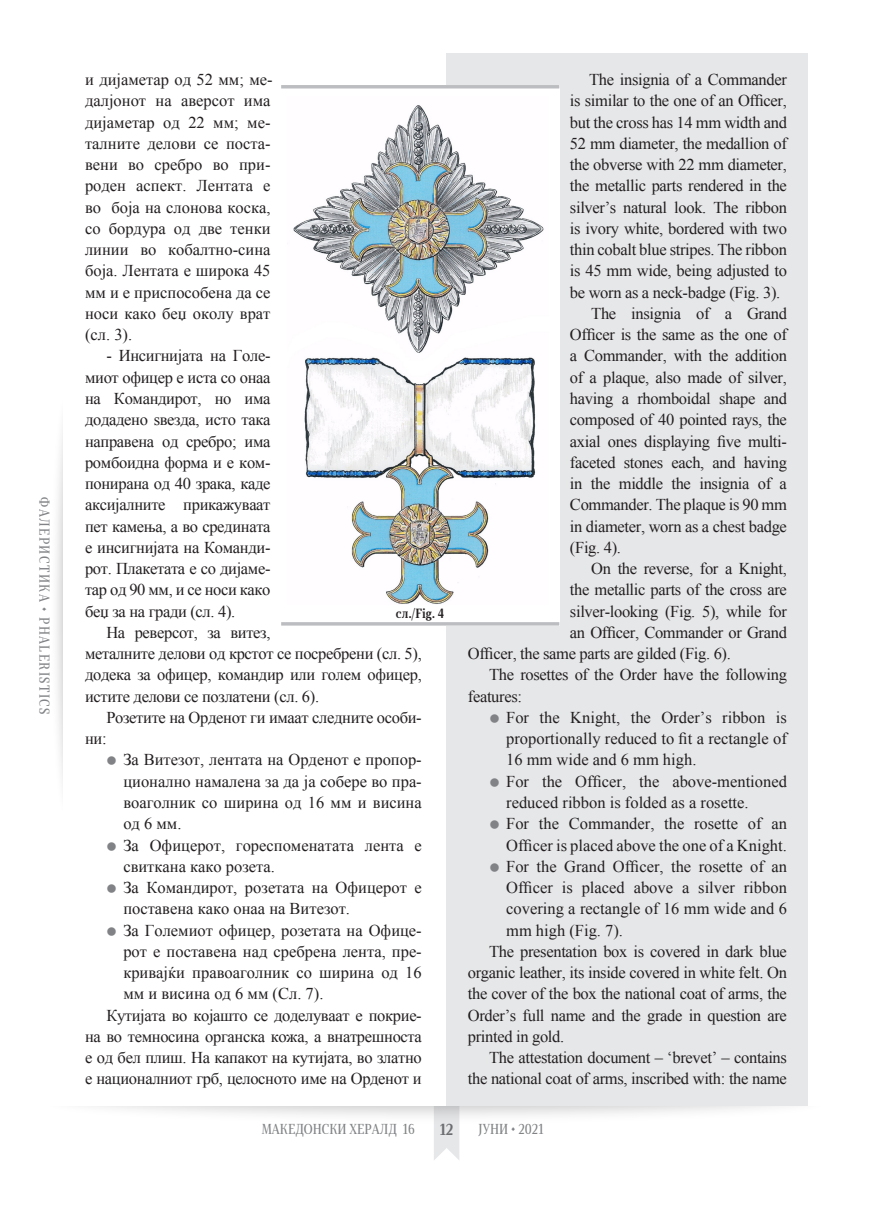
<style>
.page{position:relative;width:872px;height:1212px;background:#fff}
.page>*{position:absolute;margin:0;border:0;box-sizing:border-box;transform-origin:0 0}
._1_ГЛАВЕН_ТЕКСТ{font:16.5px/21.3px "Times New Roman";letter-spacing:-.02em;color:#231f20;text-align:justify}
._1_ГЛАВЕН_ТЕКСТ-2{font:16.5px/21.3px "Times New Roman";color:#231f20}
.t1{font:700 15px "Skola Serif Cn";color:#6c6d70}
.t2{font:13.5px "Skola Serif Cn";color:#808285}
.t3{font:13.5px "Skola Serif Cn";letter-spacing:.1em;color:#808285}
.ПОД_СЛИКА_1{font:700 12.45px "Skola Serif Cn";color:#231f20}
</style>
<div class="page">
<img style="left:110px;top:1107px;width:652px;height:53px">
<div style="left:446px;top:53px;width:362px;height:1053px;background:#e6e7e9"></div>
<div style="left:281px;top:85px;width:278px;height:541px;background:#fff"></div>
<hr style="left:281px;top:85px;width:278px;height:3px;background:#bcbdc0">
<svg style="left:281px;top:622px;width:278px;height:4px"></svg>
<img style="left:293px;top:105px;width:251px;height:499px">
<p class="t3" style="left:53px;top:497px;width:218px;rotate:90deg">ФАЛЕРИСТИКА • PHALERISTICS</p>
<p class="_1_ГЛАВЕН_ТЕКСТ-2" style="left:85px;top:69px;width:189px">и дијаметар од 52 мм; ме&shy;далјонот на аверсот има дијаметар од 22 мм; ме&shy;талните делови се поста&shy;вени во сребро во при&shy;роден аспект. Лентата е во боја на слонова коска, со бордура од две тенки линии во кобалтно-сина боја. Лентата е широка 45 мм и е приспособена да се носи како беџ околу врат (сл. 3).</p>
<p class="_1_ГЛАВЕН_ТЕКСТ" style="left:85px;top:345px;width:187px;text-indent:21px">- Инсигнијата на Голе&shy;миот офицер е иста со онаа на Командирот, но има додадено ѕвезда, исто така направена од сребро; има ромбоидна форма и е ком&shy;понирана од 40 зрака, каде аксијалните прикажуваат пет камења, а во средината е инсигнијата на Команди&shy;рот. Плакетата е со дијаме&shy;тар од 90 мм, и се носи како беџ за на гради (сл. 4).</p>
<p class="_1_ГЛАВЕН_ТЕКСТ" style="left:85px;top:621px;width:338px;text-align:left;text-indent:21px">На реверсот, за витез,<br>металните делови од крстот се посребрени (сл. 5), додека за офицер, командир или голем офицер, истите делови се позлатени (сл. 6).</p>
<p class="_1_ГЛАВЕН_ТЕКСТ" style="left:85px;top:706px;width:338px;text-indent:21px">Розетите на Орденот ги имаат следните особи&shy;ни:</p>
<p class="_1_ГЛАВЕН_ТЕКСТ" style="left:123px;top:749px;width:300px">За Витезот, лентата на Орденот е пропор&shy;ционално намалена за да ја собере во пра&shy;воаголник со ширина од 16 мм и висина од 6 мм.</p>
<p class="_1_ГЛАВЕН_ТЕКСТ-2" style="left:123px;top:834px;width:300px">За Офицерот, гореспоменатата лента е свиткана како розета.</p>
<p class="_1_ГЛАВЕН_ТЕКСТ-2" style="left:123px;top:876px;width:300px">За Командирот, розетата на Офицерот е поставена како онаа на Витезот.</p>
<p class="_1_ГЛАВЕН_ТЕКСТ" style="left:123px;top:919px;width:300px">За Големиот офицер, розетата на Офице&shy;рот е поставена над сребрена лента, пре&shy;кривајќи правоаголник со ширина од 16 мм и висина од 6 мм (Сл. 7).</p>
<p class="_1_ГЛАВЕН_ТЕКСТ" style="left:85px;top:1004px;width:338px;text-indent:21px">Кутијата во којашто се доделуваат е покрие&shy;на во темносина органска кожа, а внатрешноста е од бел плиш. На капакот на кутијата, во златно е националниот грб, целосното име на Орденот и</p>
<p class="ПОД_СЛИКА_1" style="left:396px;top:606px;width:50px">сл./Fig. 4</p>
<p class="_1_ГЛАВЕН_ТЕКСТ" style="left:570px;top:69px;width:218px;text-indent:19px">The insignia of a Commander is similar to the one of an Officer, but the cross has 14 mm width and 52 mm diameter, the medallion of the obverse with 22 mm diameter, the metallic parts rendered in the silver’s natural look. The ribbon is ivory white, bordered with two thin cobalt blue stripes. The ribbon is 45 mm wide, being adjusted to be worn as a neck-badge (Fig. 3).</p>
<p class="_1_ГЛАВЕН_ТЕКСТ" style="left:570px;top:302px;width:218px;text-indent:21px">The insignia of a Grand Officer is the same as the one of a Commander, with the addition of a plaque, also made of silver, having a rhomboidal shape and composed of 40 pointed rays, the axial ones displaying five multi&shy;faceted stones each, and having in the middle the insignia of a Commander. The plaque is 90 mm in diameter, worn as a chest badge (Fig. 4).</p>
<p class="_1_ГЛАВЕН_ТЕКСТ" style="left:591px;top:558px;width:197px">On the reverse, for a Knight,</p>
<p class="_1_ГЛАВЕН_ТЕКСТ" style="left:570px;top:579px;width:218px">the metallic parts of the cross are</p>
<p class="_1_ГЛАВЕН_ТЕКСТ" style="left:570px;top:600px;width:218px">silver-looking (Fig. 5), while for</p>
<p class="_1_ГЛАВЕН_ТЕКСТ" style="left:570px;top:621px;width:218px">an Officer, Commander or Grand</p>
<p class="_1_ГЛАВЕН_ТЕКСТ" style="left:468px;top:643px;width:264px">Officer, the same parts are gilded (Fig. 6).</p>
<p class="_1_ГЛАВЕН_ТЕКСТ" style="left:468px;top:664px;width:320px;text-indent:21px">The rosettes of the Order have the following features:</p>
<p class="_1_ГЛАВЕН_ТЕКСТ" style="left:506px;top:706px;width:282px">For the Knight, the Order’s ribbon is proportionally reduced to fit a rectangle of 16 mm wide and 6 mm high.</p>
<p class="_1_ГЛАВЕН_ТЕКСТ-2" style="left:506px;top:770px;width:282px">For the Officer, the above-mentioned reduced ribbon is folded as a rosette.</p>
<p class="_1_ГЛАВЕН_ТЕКСТ-2" style="left:506px;top:813px;width:282px">For the Commander, the rosette of an<br>Officer is placed above the one of a Knight.</p>
<p class="_1_ГЛАВЕН_ТЕКСТ" style="left:506px;top:855px;width:282px">For the Grand Officer, the rosette of an Officer is placed above a silver ribbon covering a rectangle of 16 mm wide and 6 mm high (Fig. 7).</p>
<p class="_1_ГЛАВЕН_ТЕКСТ" style="left:468px;top:940px;width:320px;text-indent:21px">The presentation box is covered in dark blue organic leather, its inside covered in white felt. On the cover of the box the national coat of arms, the Order’s full name and the grade in question are printed in gold.</p>
<p class="_1_ГЛАВЕН_ТЕКСТ" style="left:468px;top:1047px;width:320px;text-align:right">The attestation document – ‘brevet’ – contains the national coat of arms, inscribed with: the name</p>
<p class="t2" style="left:262px;top:1121px;width:154px">МАКЕДОНСКИ ХЕРАЛД 16</p>
<p class="t1" style="left:440px;top:1120px;width:15px">12</p>
<p class="t2" style="left:478px;top:1121px;width:67px">ЈУНИ • 2021</p>
</div>
